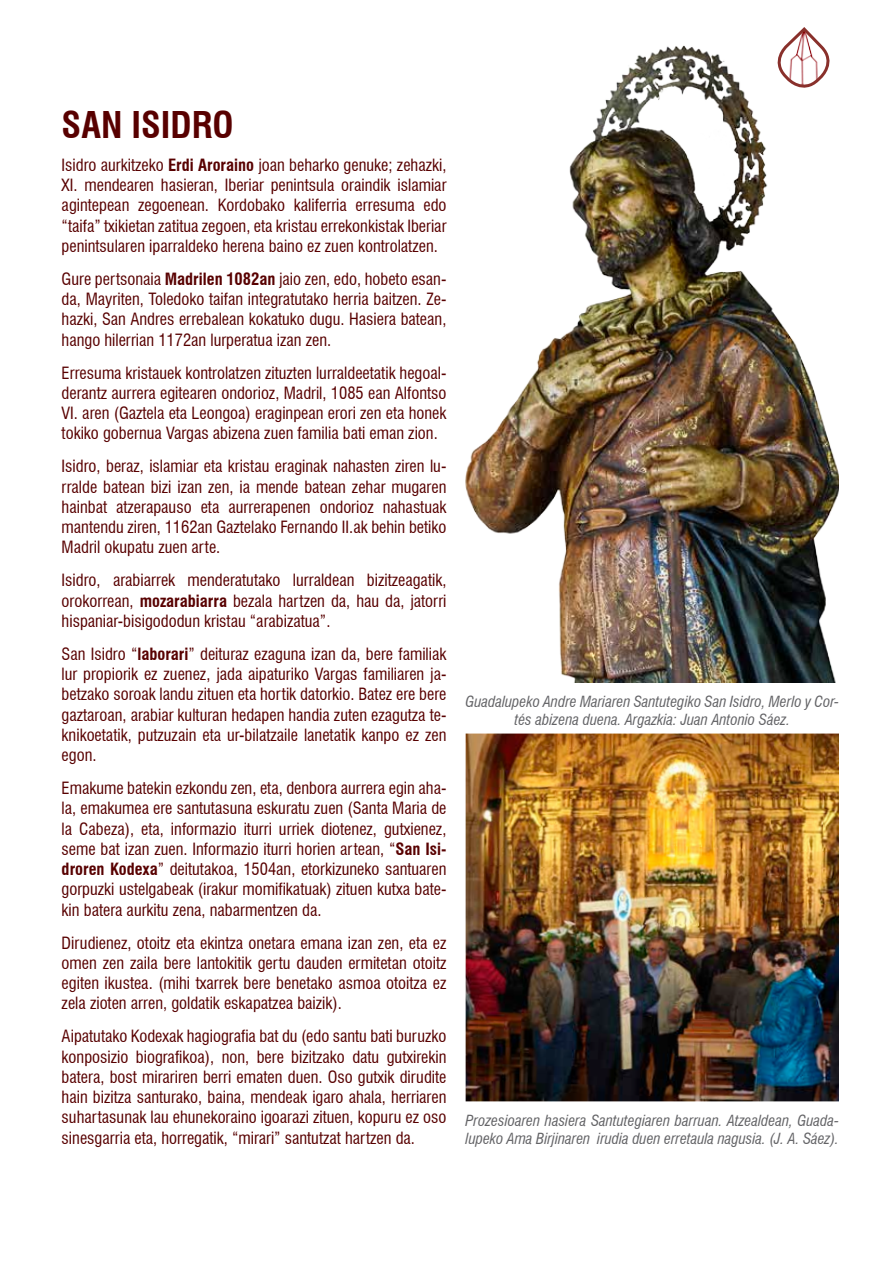
<style>
.page{position:relative;width:893px;height:1263px;background:#fff}
.page>*{position:absolute;margin:0;border:0;box-sizing:border-box;transform-origin:0 0}
.t1{font:700 condensed 36px "Swiss 721 BT";color:#580000}
.t2{font:condensed 16.5px/20.2px "Swiss 721 BT";color:#580000;text-align:justify}
.t3{font:italic condensed 15px/18px "Swiss 721 BT";color:#636366;text-align:center}
.s1{font-weight:700}
</style>
<div class="page">
<img style="left:466px;top:27px;width:373px;height:655px">
<img style="left:466px;top:733px;width:373px;height:368px">
<h1 class="t1" style="left:62px;top:103px;width:173px">SAN ISIDRO</h1>
<p class="t2" style="left:62px;top:155px;width:386px">Isidro aurkitzeko <span class="s1">Erdi Aroraino</span> joan beharko genuke; zehazki, XI. mendearen hasieran, Iberiar penintsula oraindik islamiar agintepean zegoenean. Kordobako kaliferria erresuma edo “taifa” txikietan zatitua zegoen, eta kristau errekonkistak Iberiar penintsularen iparraldeko herena baino ez zuen kontrolatzen.</p>
<p class="t2" style="left:62px;top:269px;width:386px">Gure pertsonaia <span class="s1">Madrilen 1082an</span> jaio zen, edo, hobeto esan&shy;da, Mayriten, Toledoko taifan integratutako herria baitzen. Ze&shy;hazki, San Andres errebalean kokatuko dugu. Hasiera batean, hango hilerrian 1172an lurperatua izan zen.</p>
<p class="t2" style="left:62px;top:363px;width:386px">Erresuma kristauek kontrolatzen zituzten lurraldeetatik hegoal&shy;derantz aurrera egitearen ondorioz, Madril, 1085 ean Alfontso VI. aren (Gaztela eta Leongoa) eraginpean erori zen eta honek tokiko gobernua Vargas abizena zuen familia bati eman zion.</p>
<p class="t2" style="left:62px;top:456px;width:386px">Isidro, beraz, islamiar eta kristau eraginak nahasten ziren lu&shy;rralde batean bizi izan zen, ia mende batean zehar mugaren hainbat atzerapauso eta aurrerapenen ondorioz nahastuak mantendu ziren, 1162an Gaztelako Fernando II.ak behin betiko Madril okupatu zuen arte.</p>
<p class="t2" style="left:62px;top:570px;width:386px">Isidro, arabiarrek menderatutako lurraldean bizitzeagatik, orokorrean, <span class="s1">mozarabiarra</span> bezala hartzen da, hau da, jatorri hispaniar-bisigododun kristau “arabizatua”.</p>
<p class="t2" style="left:62px;top:644px;width:386px">San Isidro “<span class="s1">laborari</span>” deituraz ezaguna izan da, bere familiak lur propiorik ez zuenez, jada aipaturiko Vargas familiaren ja&shy;betzako soroak landu zituen eta hortik datorkio. Batez ere bere gaztaroan, arabiar kulturan hedapen handia zuten ezagutza te&shy;knikoetatik, putzuzain eta ur-bilatzaile lanetatik kanpo ez zen egon.</p>
<p class="t2" style="left:62px;top:778px;width:386px">Emakume batekin ezkondu zen, eta, denbora aurrera egin aha&shy;la, emakumea ere santutasuna eskuratu zuen (Santa Maria de la Cabeza), eta, informazio iturri urriek diotenez, gutxienez, seme bat izan zuen. Informazio iturri horien artean, “<span class="s1">San Isi&shy;droren Kodexa</span>” deitutakoa, 1504an, etorkizuneko santuaren gorpuzki ustelgabeak (irakur momifikatuak) zituen kutxa bate&shy;kin batera aurkitu zena, nabarmentzen da.</p>
<p class="t2" style="left:62px;top:932px;width:386px">Dirudienez, otoitz eta ekintza onetara emana izan zen, eta ez omen zen zaila bere lantokitik gertu dauden ermitetan otoitz egiten ikustea. (mihi txarrek bere benetako asmoa otoitza ez zela zioten arren, goldatik eskapatzea baizik).</p>
<p class="t2" style="left:62px;top:1026px;width:386px">Aipatutako Kodexak hagiografia bat du (edo santu bati buruzko konposizio biografikoa), non, bere bizitzako datu gutxirekin batera, bost mirariren berri ematen duen. Oso gutxik dirudite hain bizitza santurako, baina, mendeak igaro ahala, herriaren suhartasunak lau ehunekoraino igoarazi zituen, kopuru ez oso sinesgarria eta, horregatik, “mirari” santutzat hartzen da.</p>
<p class="t3" style="left:466px;top:693px;width:375px">Guadalupeko Andre Mariaren Santutegiko San Isidro, Merlo y Cor&shy;tés abizena duena. Argazkia: Juan Antonio Sáez.</p>
<p class="t3" style="left:466px;top:1111px;width:375px;text-align:left">Prozesioaren hasiera Santutegiaren barruan. Atzealdean, Guada&shy;lupeko Ama Birjinaren irudia duen erretaula nagusia. (J. A. Sáez).</p>
</div>
